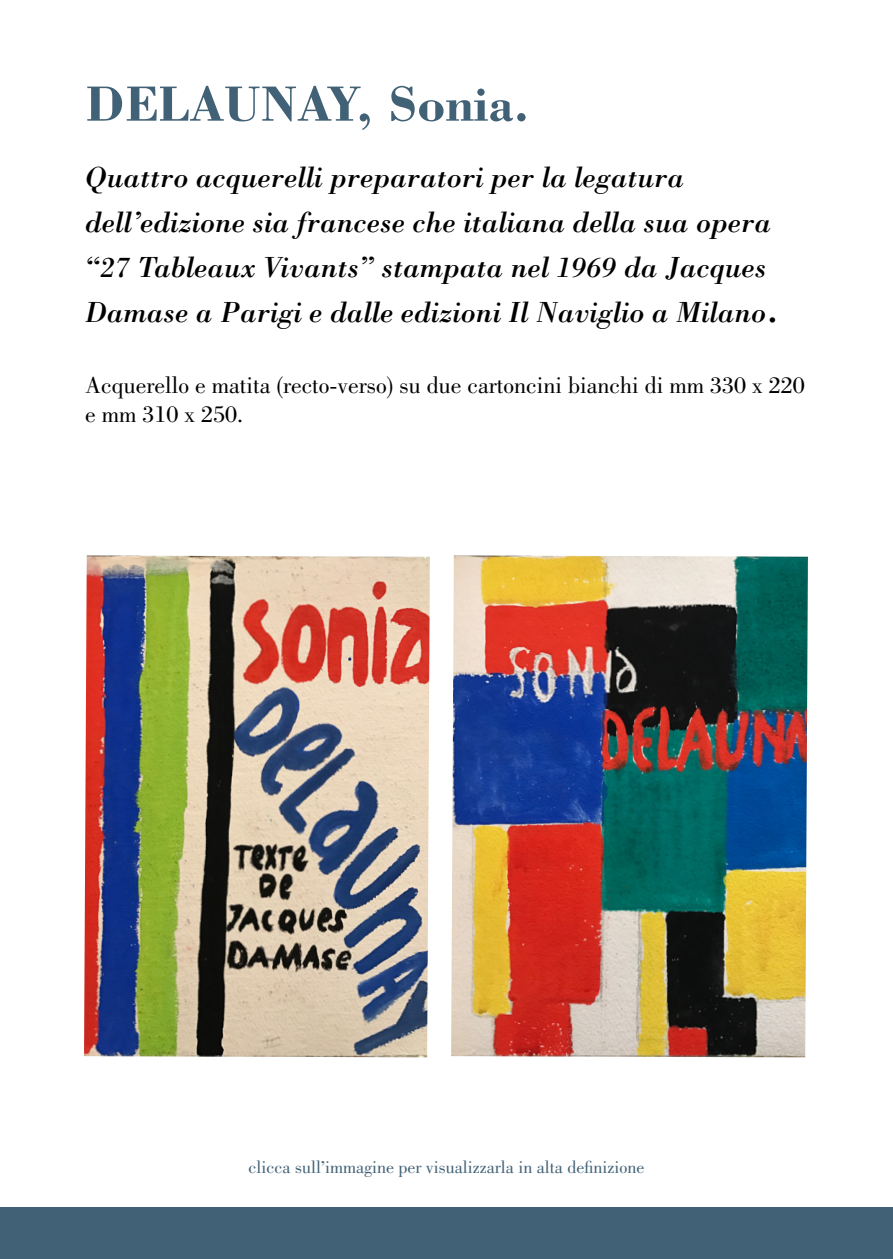
<style>
.page{position:relative;width:893px;height:1259px;background:#fff}
.page>*{position:absolute;margin:0;border:0;box-sizing:border-box;transform-origin:0 0}
.t1{font:700 51px "Bodoni Std";color:#416176}
.t2{font:italic 30px/45px "Bodoni Std";color:#000}
.t3{font:24px/28.8px "Bodoni Std";color:#000}
.t4{font:18px "Bodoni Std";color:#416176}
.s1{font-size:42px}
</style>
<div class="page">
<div style="left:0;top:1207px;width:893px;height:52px;background:#416176"></div>
<img style="left:84px;top:555px;width:346px;height:502px">
<img style="left:451px;top:555px;width:357px;height:502px">
<h1 class="t1" style="left:85px;top:72px;width:447px">DELAUNAY, Sonia.</h1>
<p class="t2" style="left:85px;top:154px;width:696px">Quattro acquerelli preparatori per la legatura dell’edizione sia francese che italiana della sua opera “27 Tableaux Vivants” stampata nel 1969 da Jacques Damase a Parigi e dalle edizioni Il Naviglio a Milano<span class="s1">.</span></p>
<p class="t3" style="left:85px;top:371px;width:721px">Acquerello e matita (recto-verso) su due cartoncini bianchi di mm 330 x 220 e mm 310 x 250.</p>
<p class="t4" style="left:249px;top:1156px;width:397px">clicca sull’immagine per visualizzarla in alta definizione</p>
</div>
